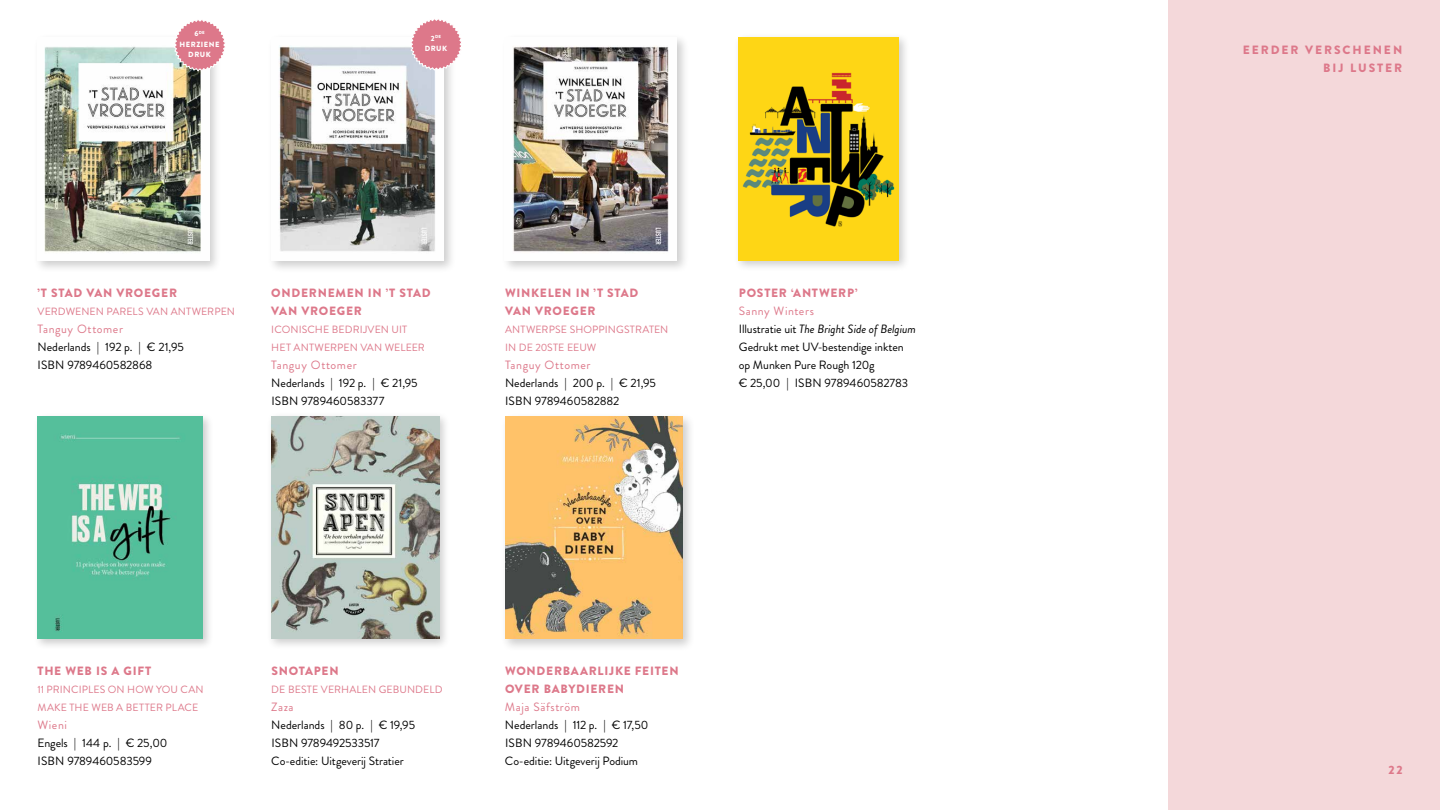
<style>
.page{position:relative;width:1440px;height:810px;background:#fff}
.page>*{position:absolute;margin:0;border:0;box-sizing:border-box;transform-origin:0 0}
.t1{font:12px/18px "Brandon Grotesque";letter-spacing:-.005em;color:#000}
.t2{font:900 12px/18px "Brandon Grotesque";letter-spacing:.065em;color:#dd788a}
.t3{font:12px "Brandon Grotesque";letter-spacing:.045em;color:#dd788a}
.t4{font:900 12px/18px "Brandon Grotesque";letter-spacing:.165em;color:#dd788a;text-align:right}
.t5{font:10.5px/18px "Brandon Grotesque";letter-spacing:.01em;color:#dd788a}
.t6{font:900 7.5px/10.5px "Brandon Grotesque";letter-spacing:.07em;color:#fff;text-align:center}
.t7{font:900 4.35px "Brandon Grotesque";color:#fff}
.s1{font-size:7.5px}
.s2{color:#dd788a}
.s3{font-style:italic}
</style>
<div class="page">
<div style="left:1169px;top:0;width:271px;height:810px;background:#f4d8da"></div>
<div style="left:734px;top:32px;width:176px;height:240px;background:#000;opacity:.2"></div>
<img style="left:739px;top:38px;width:160px;height:223px">
<div style="left:501px;top:412px;width:194px;height:240px;background:#000;opacity:.2"></div>
<img style="left:505px;top:416px;width:177px;height:223px">
<div style="left:266px;top:411px;width:184px;height:239px;background:#000;opacity:.2"></div>
<img style="left:271px;top:416px;width:168px;height:223px">
<div style="left:33px;top:33px;width:189px;height:241px;background:#000;opacity:.2"></div>
<img style="left:38px;top:38px;width:171px;height:223px">
<div style="left:501px;top:33px;width:188px;height:241px;background:#000;opacity:.2"></div>
<img style="left:505px;top:38px;width:172px;height:223px">
<div style="left:267px;top:33px;width:189px;height:241px;background:#000;opacity:.2"></div>
<img style="left:271px;top:38px;width:173px;height:223px">
<svg style="left:173px;top:20px;width:52px;height:52px"></svg>
<svg style="left:410px;top:19px;width:51px;height:52px"></svg>
<div style="left:34px;top:413px;width:180px;height:237px;background:#000;opacity:.2"></div>
<img style="left:38px;top:416px;width:165px;height:223px">
<p class="t7" style="left:194px;top:29px;width:12px"><span class="s1">6</span>DE</p>
<p class="t6" style="left:180px;top:39px;width:42px">HERZIENE<br>DRUK</p>
<p class="t7" style="left:431px;top:34px;width:12px"><span class="s1">2</span>DE</p>
<p class="t6" style="left:425px;top:44px;width:24px">DRUK</p>
<p class="t2" style="left:38px;top:284px;width:141px">’T STAD VAN VROEGER</p>
<p class="t5" style="left:38px;top:303px;width:199px">VERDWENEN PARELS VAN ANTWERPEN</p>
<p class="t3" style="left:38px;top:321px;width:87px">Tanguy Ottomer</p>
<p class="t1" style="left:38px;top:338px;width:148px">Nederlands | 192 p. | € 21,95<br>ISBN 9789460582868</p>
<p class="t2" style="left:271px;top:284px;width:161px">ONDERNEMEN IN ’T STAD<br>VAN VROEGER</p>
<p class="t5" style="left:271px;top:321px;width:155px">ICONISCHE BEDRIJVEN UIT<br>HET ANTWERPEN VAN WELEER</p>
<p class="t3" style="left:271px;top:357px;width:87px">Tanguy Ottomer</p>
<p class="t1" style="left:271px;top:374px;width:148px">Nederlands | 192 p. | € 21,95<br>ISBN 9789460583377</p>
<p class="t2" style="left:505px;top:284px;width:135px">WINKELEN IN ’T STAD<br>VAN VROEGER</p>
<p class="t5" style="left:505px;top:321px;width:165px">ANTWERPSE SHOPPINGSTRATEN<br>IN DE 20STE EEUW</p>
<p class="t3" style="left:505px;top:357px;width:87px">Tanguy Ottomer</p>
<p class="t1" style="left:505px;top:374px;width:153px">Nederlands | 200 p. | € 21,95<br>ISBN 9789460582882</p>
<p class="t2" style="left:739px;top:284px;width:120px">POSTER ‘ANTWERP’</p>
<p class="t1" style="left:739px;top:302px;width:179px"><span class="s2">Sanny Winters<br></span>Illustratie uit <span class="s3">The Bright Side of Belgium<br></span>Gedrukt met UV-bestendige inkten op Munken Pure Rough 120g<br>€ 25,00 | ISBN 9789460582783</p>
<p class="t2" style="left:38px;top:662px;width:115px">THE WEB IS A GIFT</p>
<p class="t5" style="left:38px;top:681px;width:168px">11 PRINCIPLES ON HOW YOU CAN<br>MAKE THE WEB A BETTER PLACE</p>
<p class="t3" style="left:38px;top:717px;width:31px">Wieni</p>
<p class="t1" style="left:38px;top:734px;width:131px">Engels | 144 p. | € 25,00<br>ISBN 9789460583599</p>
<p class="t2" style="left:271px;top:662px;width:69px">SNOTAPEN</p>
<p class="t5" style="left:271px;top:681px;width:173px">DE BESTE VERHALEN GEBUNDELD</p>
<p class="t3" style="left:271px;top:699px;width:24px">Zaza</p>
<p class="t1" style="left:271px;top:716px;width:145px">Nederlands | 80 p. | € 19,95<br>ISBN 9789492533517<br>Co-editie: Uitgeverij Stratier</p>
<p class="t2" style="left:505px;top:662px;width:175px">WONDERBAARLIJKE FEITEN<br>OVER BABYDIEREN</p>
<p class="t3" style="left:505px;top:699px;width:76px">Maja Säfström</p>
<p class="t1" style="left:505px;top:716px;width:145px">Nederlands | 112 p. | € 17,50<br>ISBN 9789460582592<br>Co-editie: Uitgeverij Podium</p>
<p class="t4" style="left:1243px;top:41px;width:161px">EERDER VERSCHENEN<br>BIJ LUSTER</p>
<p class="t2" style="left:1388px;top:761px;width:16px">22</p>
</div>
